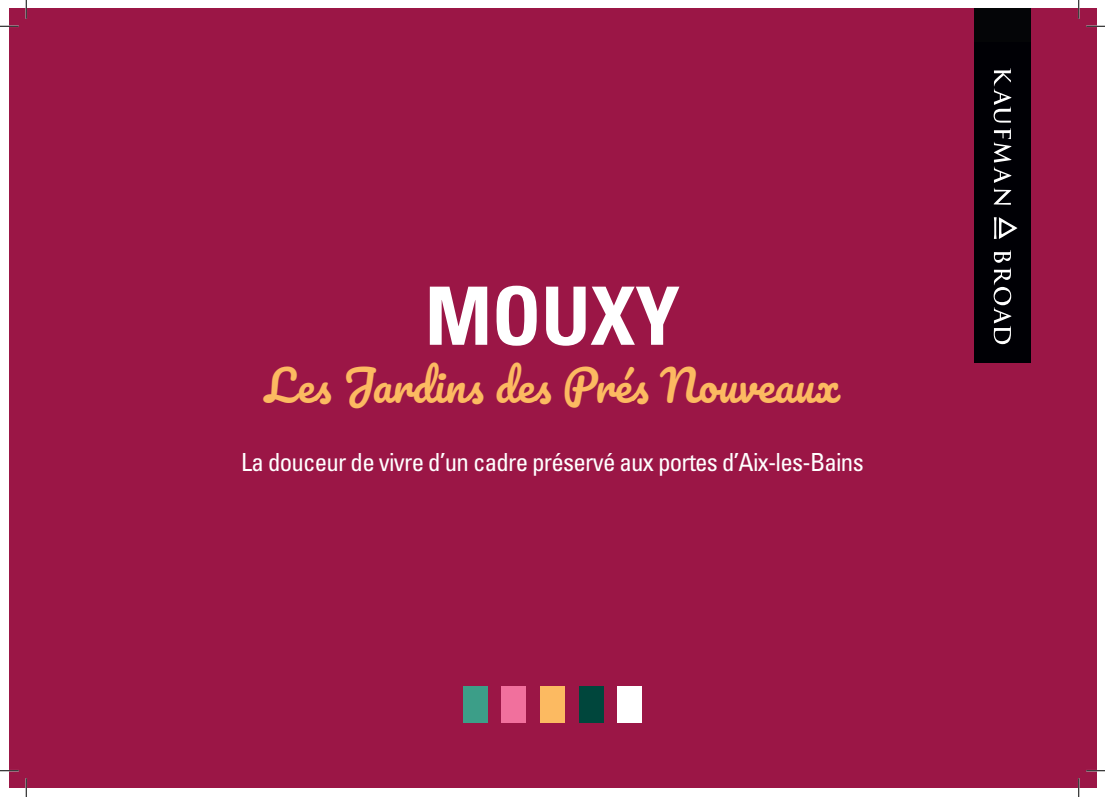
<style>
.page{position:relative;width:1105px;height:797px;background:#fff}
.page>*{position:absolute;margin:0;border:0;box-sizing:border-box;transform-origin:0 0}
.t1{font:700 condensed 80.5px "Univers LT Std";color:#fff}
.t2{font:43.25px "Pacifico";color:#fcba61}
.t3{font:condensed 24.88px "Univers LT Std";letter-spacing:-.03em;color:#fff}
</style>
<div class="page">
<div style="left:9px;top:9px;width:1087px;height:779px;background:#9b1646"></div>
<div style="left:974px;top:9px;width:56px;height:354px;background:#040507"></div>
<div style="left:974px;top:42px;width:56px;height:321px;background:#000005"></div>
<svg style="left:994px;top:68px;width:17px;height:137px"></svg>
<svg style="left:994px;top:250px;width:17px;height:94px"></svg>
<svg style="left:994px;top:217px;width:23px;height:22px"></svg>
<div style="left:501px;top:686px;width:25px;height:36px;background:#f1709d"></div>
<div style="left:617px;top:686px;width:25px;height:36px;background:#fff"></div>
<div style="left:540px;top:686px;width:25px;height:36px;background:#fcba61"></div>
<div style="left:579px;top:686px;width:24px;height:36px;background:#00463c"></div>
<div style="left:463px;top:686px;width:25px;height:36px;background:#3c9e88"></div>
<svg style="left:0;top:25px;width:19px;height:2px"></svg>
<svg style="left:1086px;top:25px;width:19px;height:2px"></svg>
<svg style="left:0;top:770px;width:19px;height:1px"></svg>
<svg style="left:1086px;top:770px;width:19px;height:1px"></svg>
<svg style="left:25px;top:0;width:2px;height:19px"></svg>
<svg style="left:25px;top:778px;width:2px;height:19px"></svg>
<svg style="left:1078px;top:0;width:1px;height:19px"></svg>
<svg style="left:1078px;top:778px;width:1px;height:19px"></svg>
<h1 class="t1" style="left:425px;top:267px;width:256px">MOUXY</h1>
<h2 class="t2" style="left:265px;top:363px;width:576px">Les Jardins des Prés Nouveaux</h2>
<p class="t3" style="left:241px;top:446px;width:624px">La douceur de vivre d’un cadre préservé aux portes d’Aix-les-Bains</p>
</div>
